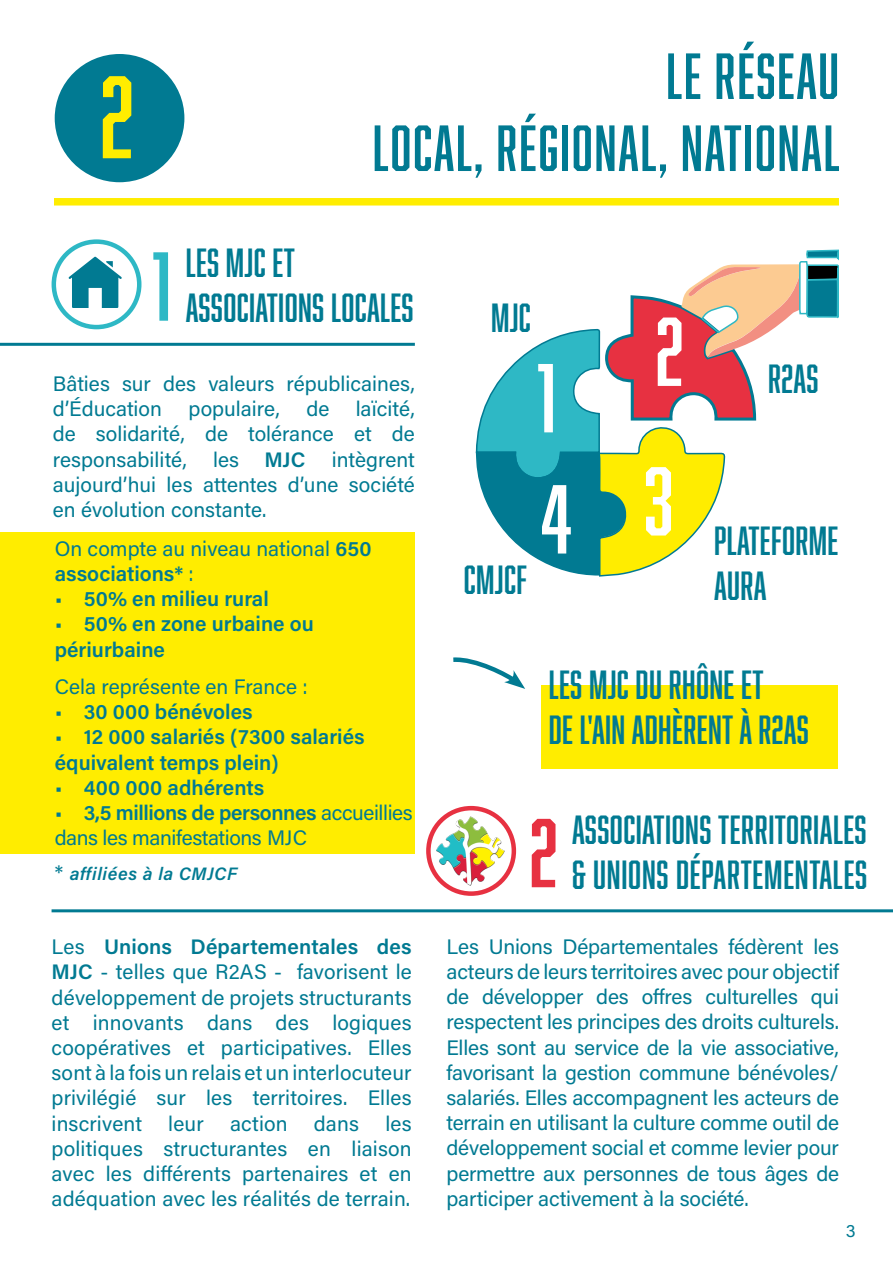
<style>
.page{position:relative;width:893px;height:1263px;background:#fff}
.page>*{position:absolute;margin:0;border:0;box-sizing:border-box;transform-origin:0 0}
.t1{font:108px "Abolition";color:#ffed00}
.t2{font:90px/121.2px "Abolition";color:#fff}
.t3{font:90px "Abolition";color:#2eb8c5}
.t4{font:90px "Abolition";color:#e73141}
.t5{font:60px "Abolition";letter-spacing:.03em;color:#017a92}
.t6{font:37.5px/45px "Abolition";letter-spacing:.01em;color:#017a92}
.t7{font:21px/25.2px "Acumin Variable Concept";letter-spacing:.025em;color:#017a92;text-align:justify}
.t8{font:21px/25.2px "Acumin Variable Concept";letter-spacing:.045em;color:#017a92}
.t9{font:21px/25.2px "Acumin Variable Concept";letter-spacing:.005em;color:#017a92}
.t10{font:18px "Acumin Variable Concept";letter-spacing:.07em;color:#017a92}
.s1{font-size:21px}
</style>
<div class="page">
<div style="left:54px;top:198px;width:785px;height:8px;background:#ffed00"></div>
<div style="left:55px;top:54px;width:129px;height:128px;background:#017a92;border-radius:50%"></div>
<div style="left:0;top:532px;width:415px;height:322px;background:#ffed00"></div>
<div style="left:541px;top:685px;width:297px;height:83px;background:#ffed00"></div>
<svg style="left:477px;top:205px;width:362px;height:371px"></svg>
<hr style="left:0;top:343px;width:415px;height:3px;background:#017a92">
<div style="left:52px;top:239px;width:89px;height:90px;border:4px solid #2eb8c5;border-radius:50%"></div>
<svg style="left:69px;top:256px;width:53px;height:52px"></svg>
<svg style="left:453px;top:657px;width:72px;height:32px"></svg>
<hr style="left:52px;top:909px;width:841px;height:3px;background:#017a92">
<svg style="left:428px;top:808px;width:86px;height:86px"></svg>
<div style="left:426px;top:806px;width:90px;height:90px;border:4px solid #e73141;border-radius:50%"></div>
<img style="left:436px;top:816px;width:70px;height:70px">
<h1 class="t1" style="left:100px;top:55px;width:35px">2</h1>
<h3 class="t5" style="left:666px;top:41px;width:174px">LE RÉSEAU</h3>
<h3 class="t5" style="left:373px;top:113px;width:468px">LOCAL, RÉGIONAL, NATIONAL</h3>
<h2 class="t3" style="left:152px;top:234px;width:20px">1</h2>
<h3 class="t6" style="left:186px;top:240px;width:111px">LES MJC ET</h3>
<h3 class="t6" style="left:186px;top:285px;width:229px">ASSOCIATIONS LOCALES</h3>
<p class="t7" style="left:53px;top:370px;width:363px">Bâties sur des valeurs républicaines, d’Éducation</p>
<p class="t7" style="left:53px;top:395px;width:363px;text-indent:303px">laïcité, de solidarité, de tolérance et de responsabilité,</p>
<p class="t7" style="left:189px;top:395px;width:92px">populaire,</p>
<p class="t7" style="left:306px;top:395px;width:24px">de</p>
<p class="t7" style="left:53px;top:446px;width:363px;text-indent:279px">intègrent aujourd’hui les attentes d’une société en évolution constante.</p>
<p class="t7" style="left:55px;top:535px;width:318px">On compte au niveau national 650 associations* :</p>
<p class="t8" style="left:55px;top:585px;width:215px">• 50% en milieu rural</p>
<p class="t7" style="left:55px;top:611px;width:260px">• 50% en zone urbaine ou périurbaine</p>
<p class="t7" style="left:55px;top:673px;width:254px">Cela représente en France :</p>
<p class="t8" style="left:55px;top:698px;width:198px">• 30 000 bénévoles</p>
<p class="t8" style="left:55px;top:724px;width:310px">• 12 000 salariés (7300 salariés équivalent temps plein)</p>
<p class="t8" style="left:55px;top:774px;width:210px">• 400 000 adhérents</p>
<p class="t9" style="left:55px;top:799px;width:359px">• 3,5 millions de personnes accueillies dans les manifestations MJC</p>
<p class="t7" style="left:213px;top:446px;width:93px">les MJC</p>
<p class="t10" style="left:55px;top:861px;width:184px"><span class="s1">*</span> affiliées à la CMJCF</p>
<p class="t7" style="left:52px;top:933px;width:361px">Les Unions Départementales des MJC - telles que R2AS - favorisent le développement de projets structurants et innovants dans des logiques coopératives et participatives. Elles sont à la fois un relais et un interlocuteur privilégié sur les territoires. Elles inscrivent</p>
<p class="t7" style="left:52px;top:1110px;width:361px;text-indent:334px">les politiques structurantes en liaison avec les différents partenaires et en adéquation avec les réalités de terrain.</p>
<p class="t7" style="left:168px;top:1110px;width:36px">leur</p>
<p class="t7" style="left:230px;top:1110px;width:59px">action</p>
<p class="t7" style="left:314px;top:1110px;width:46px">dans</p>
<h3 class="t6" style="left:491px;top:295px;width:41px">MJC</h3>
<h2 class="t2" style="left:537px;top:336px;width:36px">1<br>4</h2>
<h2 class="t2" style="left:644px;top:275px;width:41px;line-height:149.6px">2<br>3</h2>
<h3 class="t6" style="left:768px;top:355px;width:52px">R2AS</h3>
<h3 class="t6" style="left:714px;top:517px;width:126px">PLATEFORME</h3>
<h3 class="t6" style="left:464px;top:556px;width:65px">CMJCF</h3>
<h3 class="t6" style="left:714px;top:562px;width:54px">AURA</h3>
<h3 class="t6" style="left:549px;top:662px;width:261px">LES MJC DU RHÔNE ET<br>DE L'AIN ADHÈRENT À R2AS</h3>
<h2 class="t4" style="left:530px;top:801px;width:29px">2</h2>
<h3 class="t6" style="left:572px;top:806px;width:296px">ASSOCIATIONS TERRITORIALES</h3>
<h3 class="t6" style="left:572px;top:851px;width:297px">&amp; UNIONS DÉPARTEMENTALES</h3>
<p class="t7" style="left:446px;top:933px;width:394px">Les Unions Départementales fédèrent les acteurs de leurs territoires avec pour objectif de développer des offres culturelles qui respectent les principes des droits culturels.<br>Elles sont au service de la vie associative, favorisant la gestion commune bénévoles/ salariés. Elles accompagnent les acteurs de terrain en utilisant la culture comme outil de développement social et comme levier pour permettre aux personnes de tous âges de participer activement à la société.</p>
<p class="t10" style="left:846px;top:1219px;width:11px">3</p>
</div>
